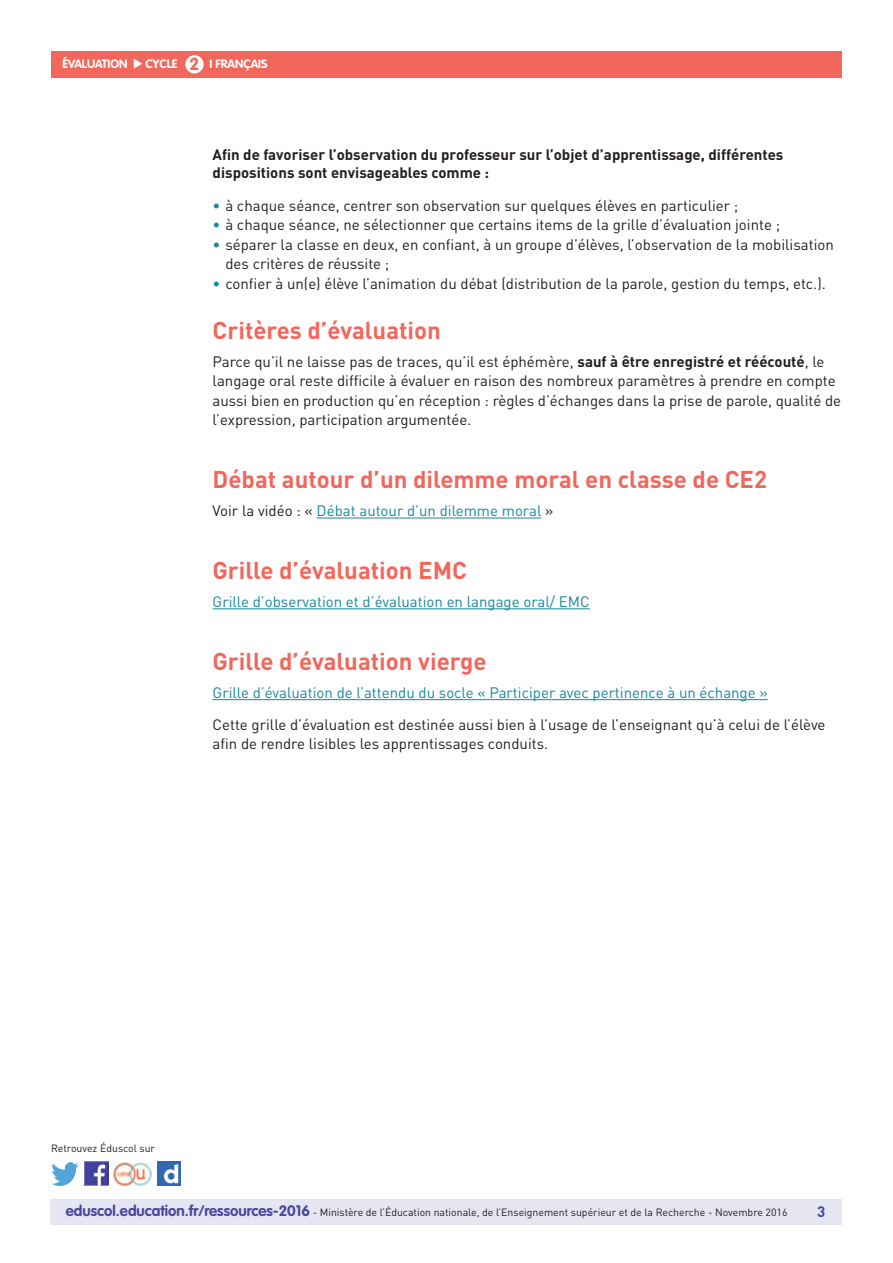
<style>
.page{position:relative;width:893px;height:1263px;background:#fff}
.page>*{position:absolute;margin:0;border:0;box-sizing:border-box;transform-origin:0 0}
.t1{font:700 24px "DIN Pro";color:#f2675c}
.t2{font:700 17.25px "VAG Rounded Std";color:#f2675c}
.t3{font:15px/19.5px "DIN Pro";color:#231f20}
.t4{font:15px "DIN Pro";color:#16879f}
.t5{font:700 15px/18px "DIN Pro";color:#231f20}
.t6{font:700 15px "DIN Pro";color:#4a489e}
.t7{font:700 12px "VAG Rounded Std";color:#fff}
.t8{font:10.5px "DIN Pro";color:#231f20}
.s1{color:#16879f}
.s2{font-weight:700}
.s3{color:#231f20}
.s4{font-family:"VAG Rounded Std";font-weight:700;font-size:15px;color:#4a489e}
</style>
<div class="page">
<div style="left:50px;top:1199px;width:791px;height:26px;background:#e6e5f2"></div>
<div style="left:51px;top:51px;width:791px;height:27px;background:#f2675c"></div>
<svg style="left:134px;top:59px;width:8px;height:10px"></svg>
<div style="left:185px;top:55px;width:19px;height:18px;background:#fff;border-radius:50%"></div>
<img style="left:85px;top:1162px;width:23px;height:23px">
<img style="left:51px;top:1163px;width:28px;height:22px">
<img style="left:158px;top:1162px;width:22px;height:23px">
<img style="left:114px;top:1163px;width:38px;height:22px">
<hr style="left:317px;top:518px;width:224px;height:1px;background:#16879f">
<hr style="left:213px;top:608px;width:377px;height:1px;background:#16879f">
<hr style="left:213px;top:699px;width:555px;height:1px;background:#16879f">
<p class="t7" style="left:63px;top:57px;width:66px">ÉVALUATION</p>
<p class="t7" style="left:146px;top:57px;width:33px">CYCLE</p>
<p class="t7" style="left:210px;top:57px;width:60px">I Français</p>
<p class="t2" style="left:190px;top:53px;width:11px">2</p>
<p class="t5" style="left:213px;top:145px;width:572px">Afin de favoriser l’observation du professeur sur l’objet d’apprentissage, différentes dispositions sont envisageables comme :</p>
<p class="t3" style="left:213px;top:195px;width:527px"><span class="s1">•</span> à chaque séance, centrer son observation sur quelques élèves en particulier ;</p>
<p class="t3" style="left:213px;top:215px;width:569px"><span class="s1">•</span> à chaque séance, ne sélectionner que certains items de la grille d’évaluation jointe ;</p>
<p class="t3" style="left:225px;top:234px;width:610px;text-indent:-13px"><span class="s1">•</span> séparer la classe en deux, en confiant, à un groupe d’élèves, l’observation de la mobilisation des critères de réussite ;</p>
<p class="t3" style="left:213px;top:273px;width:615px"><span class="s1">•</span> confier à un(e) élève l’animation du débat (distribution de la parole, gestion du temps, etc.).</p>
<h1 class="t1" style="left:213px;top:314px;width:230px">Critères d’évaluation</h1>
<p class="t3" style="left:213px;top:351px;width:630px">Parce qu’il ne laisse pas de traces, qu’il est éphémère, <span class="s2">sauf à être enregistré et réécouté</span>, le langage oral reste difficile à évaluer en raison des nombreux paramètres à prendre en compte aussi bien en production qu’en réception : règles d’échanges dans la prise de parole, qualité de l’expression, participation argumentée.</p>
<h1 class="t1" style="left:213px;top:463px;width:556px">Débat autour d’un dilemme moral en classe de CE2</h1>
<p class="t4" style="left:213px;top:501px;width:342px"><span class="s3">Voir la vidéo : «</span> Débat autour d’un dilemme moral <span class="s3">»</span></p>
<h1 class="t1" style="left:213px;top:554px;width:256px">Grille d’évaluation EMC</h1>
<p class="t4" style="left:213px;top:592px;width:379px">Grille d’observation et d’évaluation en langage oral/ EMC</p>
<h1 class="t1" style="left:213px;top:645px;width:275px">Grille d’évaluation vierge</h1>
<p class="t4" style="left:213px;top:683px;width:557px">Grille d’évaluation de l’attendu du socle « Participer avec pertinence à un échange »</p>
<p class="t3" style="left:213px;top:714px;width:614px">Cette grille d’évaluation est destinée aussi bien à l’usage de l’enseignant qu’à celui de l’élève afin de rendre lisibles les apprentissages conduits.</p>
<p class="t8" style="left:51px;top:1141px;width:106px">Retrouvez Éduscol sur</p>
<p class="t8" style="left:66px;top:1205px;width:723px"><span class="s4">eduscol.education.fr/ressources-2016</span> - Ministère de l’Éducation nationale, de l’Enseignement supérieur et de la Recherche - Novembre 2016</p>
<p class="t6" style="left:817px;top:1201px;width:10px">3</p>
</div>
